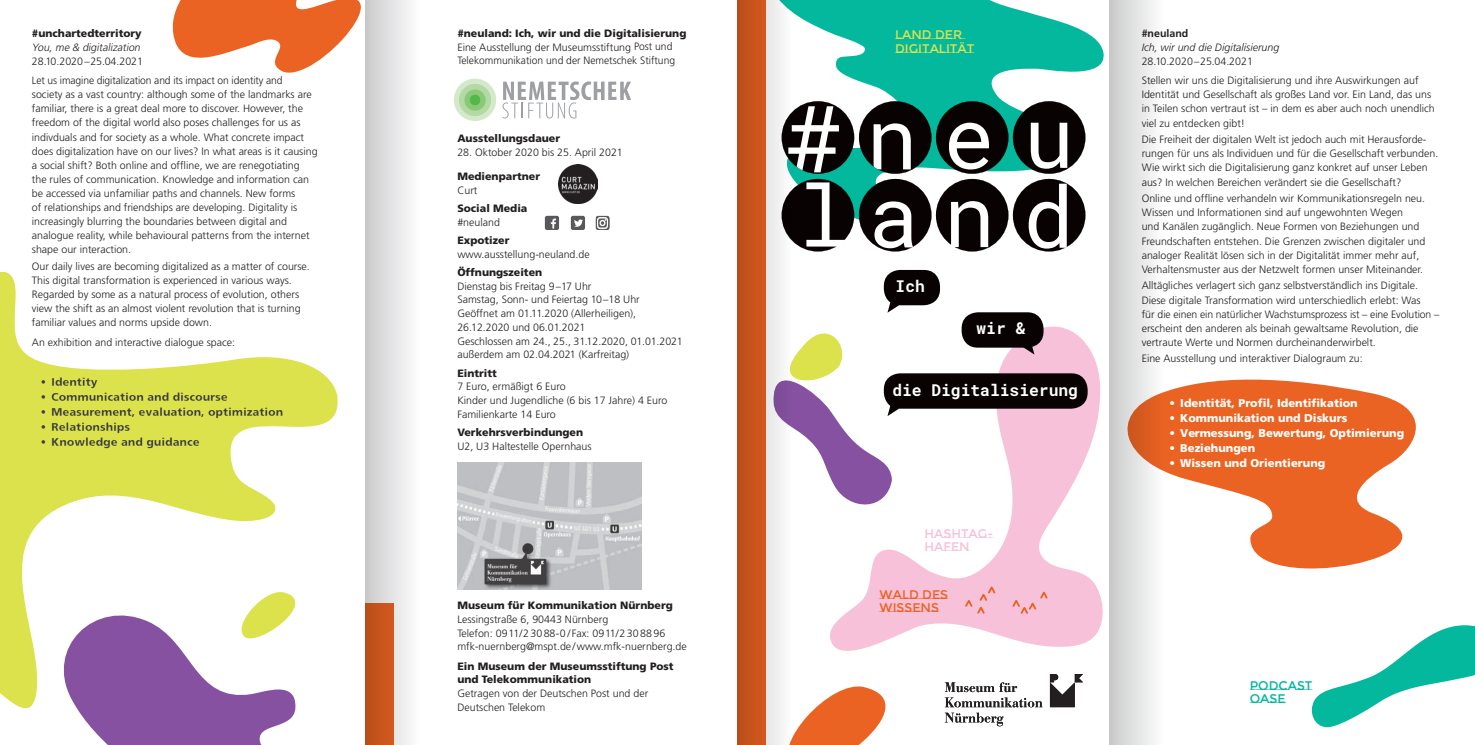
<style>
.page{position:relative;width:1475px;height:745px;background:#fff}
.page>*{position:absolute;margin:0;border:0;box-sizing:border-box;transform-origin:0 0}
.t1{font:700 16.25px "Roboto Mono";color:#fff}
.t2{font:12.5px/13.8px "Montserrat Subrayada";color:#dce24b}
.t3{font:12.5px/13.8px "Montserrat Subrayada";color:#eb6322}
.t4{font:12.5px/13.8px "Montserrat Subrayada";color:#f7c1d9}
.t5{font:12.5px/13.8px "Montserrat Subrayada";color:#03b89d}
.t6{font:900 11.25px "Frutiger";color:#fff}
.t7{font:900 11.25px "Frutiger";color:#3e3e3f}
.t8{font:300 10.62px/14.1px "Frutiger";color:#231f20}
.t9{font:900 10.62px/13.8px "Frutiger";color:#231f20}
.t10{font:italic 300 10.62px "Frutiger";color:#231f20}
.t11{font:italic 300 10.62px "Frutiger";color:#231f20}
.t12{font:700 10.62px "Frutiger";color:#231f20}
</style>
<div class="page">
<svg style="left:790px;top:0;width:314px;height:221px;fill:#03b89d"></svg>
<svg style="left:0;top:271px;width:338px;height:438px"></svg>
<svg style="left:238px;top:589px;width:58px;height:8px"></svg>
<svg style="left:172px;top:0;width:189px;height:73px"></svg>
<svg style="left:45px;top:597px;width:293px;height:147px"></svg>
<svg style="left:944px;top:682px;width:72px;height:9px"></svg>
<svg style="left:944px;top:697px;width:98px;height:28px"></svg>
<svg style="left:1049px;top:674px;width:33px;height:32px"></svg>
<svg style="left:74px;top:481px;width:1px;height:12px"></svg>
<svg style="left:1162px;top:379px;width:253px;height:190px;fill:#eb6322"></svg>
<svg style="left:830px;top:312px;width:273px;height:339px"></svg>
<svg style="left:963px;top:583px;width:85px;height:32px;background:#f6bacc"></svg>
<div style="left:883px;top:270px;width:56px;height:35px;background:#080302;border-radius:16px"></div>
<svg style="left:887px;top:300px;width:11px;height:12px"></svg>
<svg style="left:1022px;top:346px;width:12px;height:8px"></svg>
<div style="left:883px;top:373px;width:204px;height:35px;background:#080302;border-radius:16px"></div>
<svg style="left:790px;top:331px;width:108px;height:173px"></svg>
<div style="left:961px;top:312px;width:82px;height:35px;background:#080302;border-radius:16px"></div>
<svg style="left:1311px;top:625px;width:163px;height:101px"></svg>
<svg style="left:790px;top:686px;width:96px;height:58px"></svg>
<img style="left:457px;top:462px;width:184px;height:127px">
<svg style="left:365px;top:0;width:45px;height:744px;background:#dccfc8"></svg>
<svg style="left:737px;top:0;width:53px;height:744px"></svg>
<svg style="left:1109px;top:0;width:53px;height:744px"></svg>
<div style="left:454px;top:79px;width:42px;height:42px;background:#d4e9ca;border-radius:50%"></div>
<svg style="left:502px;top:81px;width:129px;height:37px"></svg>
<div style="left:459px;top:84px;width:32px;height:32px;background:#b3d9a5;border-radius:50%"></div>
<div style="left:464px;top:89px;width:21px;height:22px;background:#8bc978;border-radius:50%"></div>
<div style="left:469px;top:95px;width:11px;height:10px;background:#51b948;border-radius:50%"></div>
<img style="left:558px;top:164px;width:39px;height:39px">
<div style="left:545px;top:216px;width:14px;height:14px;background:#57585a;border-radius:2px"></div>
<svg style="left:550px;top:218px;width:6px;height:10px"></svg>
<div style="left:570px;top:216px;width:15px;height:14px;background:#57585a;border-radius:2px"></div>
<svg style="left:574px;top:219px;width:9px;height:8px"></svg>
<img style="left:595px;top:216px;width:14px;height:14px">
<svg style="left:781px;top:101px;width:304px;height:150px"></svg>
<p class="t9" style="left:32px;top:26px;width:111px">#unchartedterritory</p>
<p class="t11" style="left:32px;top:41px;width:112px">You, me &amp; digitalization</p>
<p class="t8" style="left:32px;top:51px;width:252px;line-height:19.4px">28.10.2020–25.04.2021<br>Let us imagine digitalization and its impact on identity and</p>
<p class="t8" style="left:32px;top:87px;width:287px">society as a vast country: although some of the landmarks are familiar, there is a great deal more to discover. However, the freedom of the digital world also poses challenges for us as indivduals and for society as a whole. What concrete impact does digitalization have on our lives? In what areas is it causing a social shift? Both online and offline, we are renegotiating<br>the rules of communication. Knowledge and information can be accessed via unfamiliar paths and channels. New forms<br>of relationships and friendships are developing. Digitality is increasingly blurring the boundaries between digital and analogue reality, while behavioural patterns from the internet shape our interaction.</p>
<p class="t8" style="left:32px;top:259px;width:279px">Our daily lives are becoming digitalized as a matter of course.<br>This digital transformation is experienced in various ways.<br>Regarded by some as a natural process of evolution, others view the shift as an almost violent revolution that is turning familiar values and norms upside down.</p>
<p class="t8" style="left:32px;top:335px;width:205px">An exhibition and interactive dialogue space:</p>
<p class="t7" style="left:41px;top:374px;width:58px">• Identity</p>
<p class="t7" style="left:41px;top:389px;width:189px">• Ccommunication and discourse</p>
<p class="t7" style="left:41px;top:404px;width:244px">• Measurement, evaluation, optimization</p>
<p class="t7" style="left:41px;top:419px;width:91px">• relationships</p>
<p class="t7" style="left:41px;top:434px;width:160px">• Knowledge and guidance</p>
<p class="t9" style="left:457px;top:26px;width:230px">#neuland: Ich, wir und die Digitalisierung</p>
<p class="t8" style="left:457px;top:40px;width:219px;line-height:13.6px">Eine Ausstellung der Museumsstiftung Post und<br>Telekommunikation und der Nemetschek Stiftung</p>
<p class="t9" style="left:457px;top:131px;width:104px">Ausstellungsdauer</p>
<p class="t8" style="left:457px;top:145px;width:167px">28. Oktober 2020 bis 25. April 2021</p>
<p class="t9" style="left:457px;top:169px;width:84px">Medienpartner</p>
<p class="t8" style="left:457px;top:183px;width:22px">Curt</p>
<p class="t9" style="left:457px;top:201px;width:71px">Social Media</p>
<p class="t8" style="left:457px;top:215px;width:44px">#neuland</p>
<p class="t9" style="left:457px;top:233px;width:53px">Expotizer</p>
<p class="t8" style="left:457px;top:247px;width:134px">www.ausstellung-neuland.de</p>
<p class="t9" style="left:457px;top:265px;width:86px">Öffnungszeiten</p>
<p class="t8" style="left:457px;top:279px;width:227px;line-height:13.8px">Dienstag bis Freitag 9–17 Uhr<br>Samstag, Sonn- und Feiertag 10–18 Uhr Geöffnet am 01.11.2020 (Allerheiligen), 26.12.2020 und 06.01.2021<br>Geschlossen am 24., 25., 31.12.2020, 01.01.2021 außerdem am 02.04.2021 (Karfreitag)</p>
<p class="t9" style="left:457px;top:365px;width:41px">Eintritt</p>
<p class="t8" style="left:457px;top:379px;width:211px;line-height:13.8px">7 Euro, ermäßigt 6 Euro<br>Kinder und Jugendliche (6 bis 17 Jahre) 4 Euro<br>Familienkarte 14 Euro</p>
<p class="t9" style="left:457px;top:425px;width:127px">Verkehrsverbindungen</p>
<p class="t8" style="left:457px;top:439px;width:136px">U2, U3 Haltestelle Opernhaus</p>
<p class="t9" style="left:457px;top:598px;width:217px">Museum für Kommunikation Nürnberg</p>
<p class="t8" style="left:457px;top:612px;width:231px;line-height:13.8px">Lessingstraße 6, 90443 Nürnberg<br>Telefon: 0911/2 30 88-0 / Fax: 0911/2 30 88 96 mfk-nuernberg@mspt.de/www.mfk-nuernberg.de</p>
<p class="t9" style="left:457px;top:658px;width:218px">Ein Museum der Museumsstiftung Post und Telekommunikation</p>
<p class="t8" style="left:457px;top:686px;width:192px;line-height:13.8px">Getragen von der Deutschen Post und der<br>Deutschen Telekom</p>
<p class="t2" style="left:895px;top:28px;width:81px">LAND DER<br>DIGITALITÄT</p>
<h1 class="t1" style="left:895px;top:274px;width:31px">Ich</h1>
<h1 class="t1" style="left:976px;top:317px;width:50px">wir &amp;</h1>
<h1 class="t1" style="left:892px;top:378px;width:187px">die Digitalisierung</h1>
<p class="t4" style="left:924px;top:526px;width:70px">HASHTAG-<br>HAFEN</p>
<p class="t3" style="left:879px;top:587px;width:70px">WALD DES<br>WISSENS</p>
<p class="t12" style="left:1141px;top:27px;width:48px">#neuland</p>
<p class="t10" style="left:1141px;top:41px;width:139px">Ich, wir und die Digitalisierung</p>
<p class="t8" style="left:1141px;top:51px;width:278px;line-height:19.4px">28.10.2020–25.04.2021<br>Stellen wir uns die Digitalisierung und ihre Auswirkungen auf</p>
<p class="t8" style="left:1141px;top:88px;width:294px">Identität und Gesellschaft als großes Land vor. Ein Land, das uns in Teilen schon vertraut ist – in dem es aber auch noch unendlich viel zu entdecken gibt!</p>
<p class="t8" style="left:1141px;top:132px;width:298px">Die Freiheit der digitalen Welt ist jedoch auch mit Herausforde&shy;rungen für uns als Individuen und für die Gesellschaft verbunden.<br>Wie wirkt sich die Digitalisierung ganz konkret auf unser Leben aus? In welchen Bereichen verändert sie die Gesellschaft?</p>
<p class="t8" style="left:1141px;top:191px;width:285px">Online und offline verhandeln wir Kommunikationsregeln neu.<br>Wissen und Informationen sind auf ungewohnten Wegen<br>und Kanälen zugänglich. Neue Formen von Beziehungen und Freundschaften entstehen. Die Grenzen zwischen digitaler und analoger Realität lösen sich in der Digitalität immer mehr auf, Verhaltensmuster aus der Netzwelt formen unser Miteinander.</p>
<p class="t8" style="left:1141px;top:278px;width:299px">Alltägliches verlagert sich ganz selbstverständlich ins Digitale.<br>Diese digitale Transformation wird unterschiedlich erlebt: Was<br>für die einen ein natürlicher Wachstumsprozess ist – eine Evolution – erscheint den anderen als beinah gewaltsame Revolution, die vertraute Werte und Normen durcheinanderwirbelt.</p>
<p class="t8" style="left:1141px;top:351px;width:222px">Eine Ausstellung und interaktiver Dialograum zu:</p>
<p class="t6" style="left:1169px;top:396px;width:190px">• Identität, Profil, Identifikation</p>
<p class="t6" style="left:1169px;top:411px;width:179px">• Kommunikation und Diskurs</p>
<p class="t6" style="left:1169px;top:426px;width:236px">• Vermessung, bewertung, optimierung</p>
<p class="t6" style="left:1169px;top:441px;width:87px">• beziehungen</p>
<p class="t6" style="left:1169px;top:456px;width:157px">• wissen und orientierung</p>
<p class="t5" style="left:1249px;top:678px;width:64px">PODCAST<br>OASE</p>
</div>
